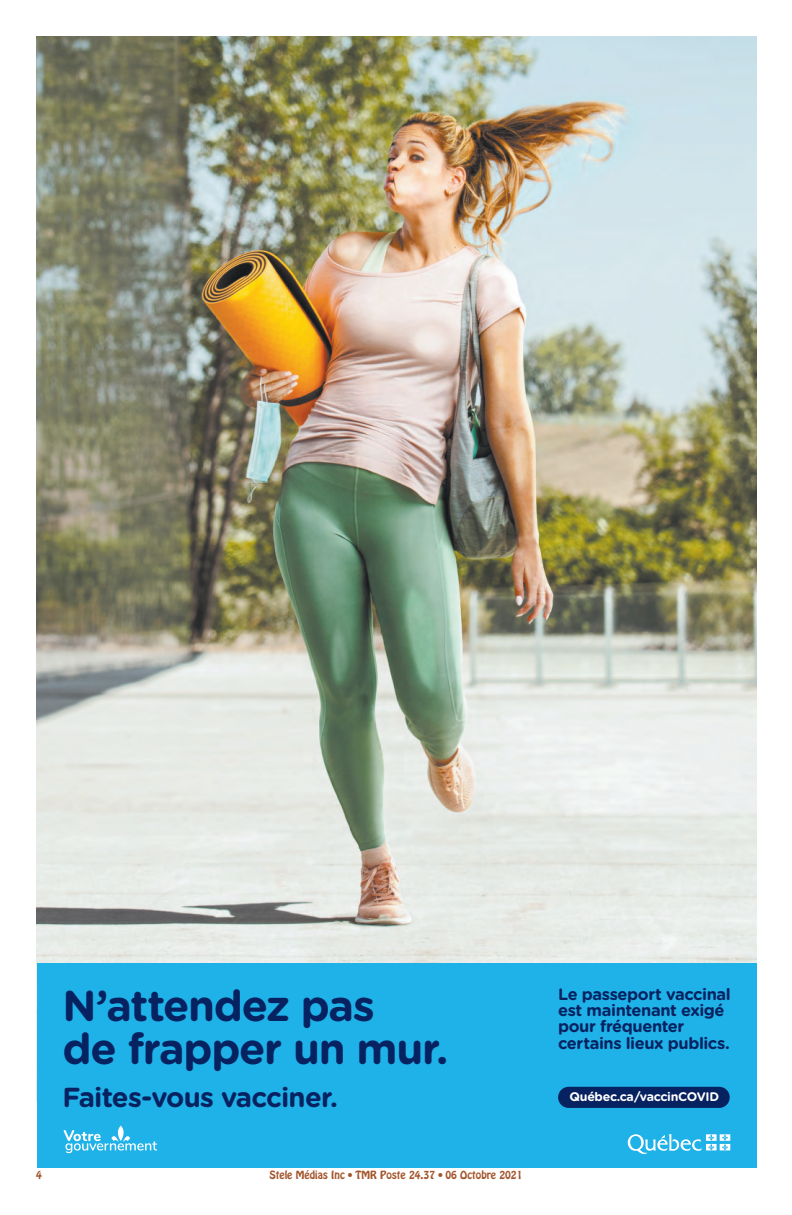
<style>
.page{position:relative;width:792px;height:1215px;background:#fff}
.page>*{position:absolute;margin:0;border:0;box-sizing:border-box;transform-origin:0 0}
.t1{font:700 43.2px/43.2px "Gotham Rounded";letter-spacing:-.03em;color:#072260}
.t2{font:700 27.5px "Gotham Rounded";letter-spacing:-.03em;color:#072260}
.t3{font:700 16.4px/16.4px "Gotham Rounded";letter-spacing:-.025em;color:#072260}
.t4{font:700 12.4px "Gotham Rounded";letter-spacing:-.025em;color:#fff}
.t5{font:10px "Hobo Std";color:#a2552b}
</style>
<div class="page">
<img style="left:37px;top:36px;width:720px;height:927px">
<div style="left:37px;top:963px;width:720px;height:204px;background:#1fb2e8"></div>
<svg style="left:64px;top:1126px;width:93px;height:27px"></svg>
<svg style="left:628px;top:1134px;width:102px;height:20px"></svg>
<div style="left:558px;top:1087px;width:172px;height:21px;background:#072260;border-radius:11px"></div>
<p class="t1" style="left:63px;top:982px;width:388px">N’attendez pas<br>de frapper un mur.</p>
<p class="t2" style="left:63px;top:1077px;width:277px">Faites-vous vacciner.</p>
<p class="t5" style="left:36px;top:1168px;width:7px">4</p>
<p class="t5" style="left:269px;top:1168px;width:255px">Stele Médias Inc • TMR Poste 24.37 • 06 Octobre 2021</p>
<p class="t3" style="left:558px;top:985px;width:174px">Le passeport vaccinal est maintenant exigé pour fréquenter certains lieux publics.</p>
<p class="t4" style="left:570px;top:1088px;width:151px">Québec.ca/vaccinCOVID</p>
</div>
